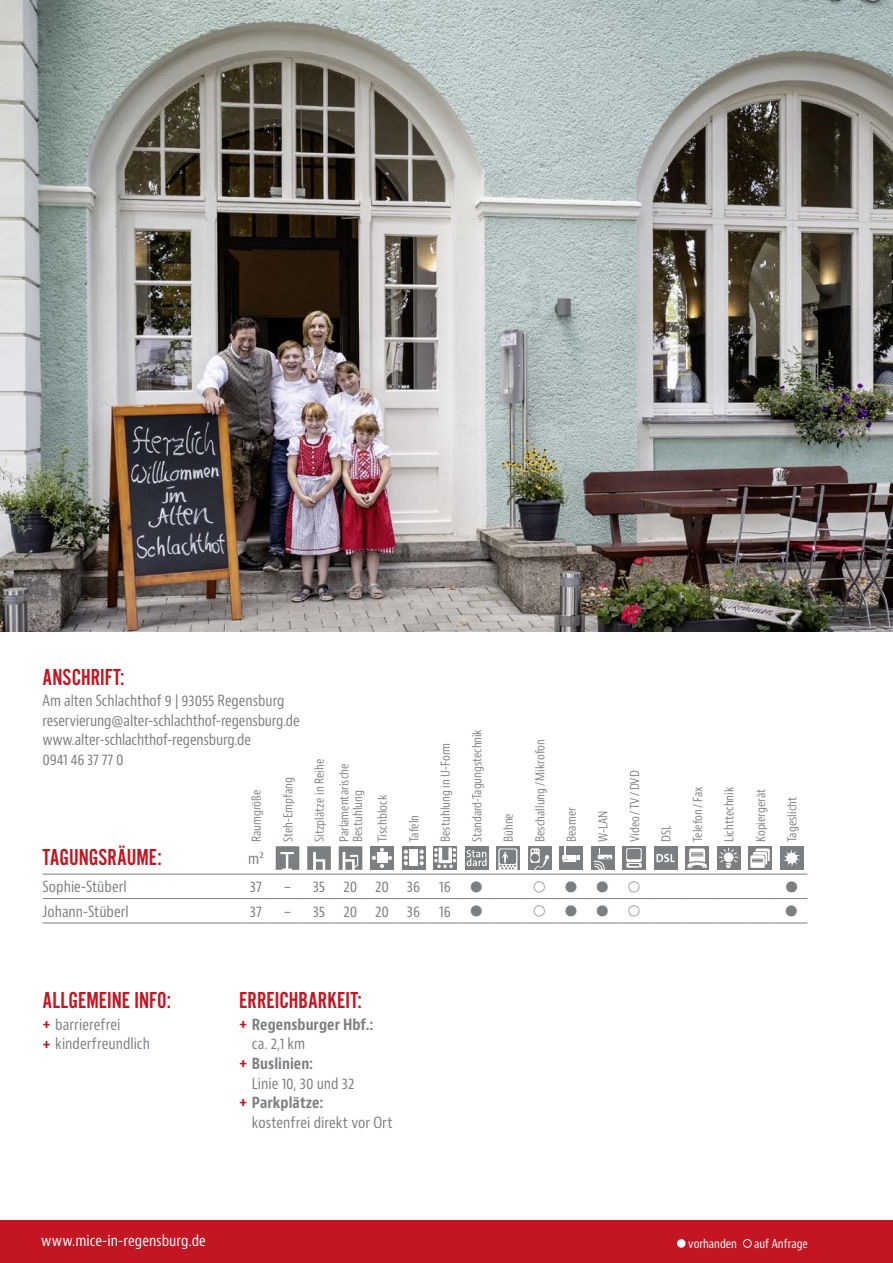
<style>
.page{position:relative;width:893px;height:1263px;background:#fff}
.page>*{position:absolute;margin:0;border:0;box-sizing:border-box;transform-origin:0 0}
.t1{font:24px "Alternate Got No 2 D";letter-spacing:.005em;color:#c31622}
.t2{font:condensed 15px/19.5px "Bernino Sans";color:#7b7f82}
.t3{font:700 condensed 15px "Bernino Sans";letter-spacing:.005em;color:#7b7f82}
.t4{font:condensed 15px "Bernino Sans";letter-spacing:.005em;color:#fff}
.t5{font:15px "Adobe Pi Std";color:#7b7f82}
.t6{font:condensed 12px/24.8px "Bernino Sans";color:#838383}
.t7{font:condensed 12px "Bernino Sans";color:#fff}
.s1{font-weight:700;color:#c31622}
.s2{color:#c31622}
</style>
<div class="page">
<div style="left:0;top:1220px;width:893px;height:43px;background:#c31622"></div>
<img style="left:0;top:0;width:893px;height:631px">
<hr style="left:43px;top:874px;width:197px;height:1px;background:#7b7f82">
<hr style="left:240px;top:874px;width:32px;height:1px;background:#7b7f82">
<hr style="left:272px;top:874px;width:31px;height:1px;background:#7b7f82">
<hr style="left:303px;top:874px;width:32px;height:1px;background:#7b7f82">
<hr style="left:335px;top:874px;width:31px;height:1px;background:#7b7f82">
<hr style="left:366px;top:874px;width:32px;height:1px;background:#7b7f82">
<hr style="left:398px;top:874px;width:31px;height:1px;background:#7b7f82">
<hr style="left:429px;top:874px;width:32px;height:1px;background:#7b7f82">
<hr style="left:461px;top:874px;width:31px;height:1px;background:#7b7f82">
<hr style="left:492px;top:874px;width:32px;height:1px;background:#7b7f82">
<hr style="left:524px;top:874px;width:31px;height:1px;background:#7b7f82">
<hr style="left:555px;top:874px;width:32px;height:1px;background:#7b7f82">
<hr style="left:587px;top:874px;width:31px;height:1px;background:#7b7f82">
<hr style="left:618px;top:874px;width:32px;height:1px;background:#7b7f82">
<hr style="left:650px;top:874px;width:31px;height:1px;background:#7b7f82">
<hr style="left:681px;top:874px;width:32px;height:1px;background:#7b7f82">
<hr style="left:713px;top:874px;width:31px;height:1px;background:#7b7f82">
<hr style="left:744px;top:874px;width:32px;height:1px;background:#7b7f82">
<hr style="left:776px;top:874px;width:31px;height:1px;background:#7b7f82">
<hr style="left:43px;top:898px;width:197px;height:1px;background:#7b7f82">
<hr style="left:240px;top:898px;width:32px;height:1px;background:#7b7f82">
<hr style="left:272px;top:898px;width:31px;height:1px;background:#7b7f82">
<hr style="left:303px;top:898px;width:32px;height:1px;background:#7b7f82">
<hr style="left:335px;top:898px;width:31px;height:1px;background:#7b7f82">
<hr style="left:366px;top:898px;width:32px;height:1px;background:#7b7f82">
<hr style="left:398px;top:898px;width:31px;height:1px;background:#7b7f82">
<hr style="left:429px;top:898px;width:32px;height:1px;background:#7b7f82">
<hr style="left:461px;top:898px;width:31px;height:1px;background:#7b7f82">
<hr style="left:492px;top:898px;width:32px;height:1px;background:#7b7f82">
<hr style="left:524px;top:898px;width:31px;height:1px;background:#7b7f82">
<hr style="left:555px;top:898px;width:32px;height:1px;background:#7b7f82">
<hr style="left:587px;top:898px;width:31px;height:1px;background:#7b7f82">
<hr style="left:618px;top:898px;width:32px;height:1px;background:#7b7f82">
<hr style="left:650px;top:898px;width:31px;height:1px;background:#7b7f82">
<hr style="left:681px;top:898px;width:32px;height:1px;background:#7b7f82">
<hr style="left:713px;top:898px;width:31px;height:1px;background:#7b7f82">
<hr style="left:744px;top:898px;width:32px;height:1px;background:#7b7f82">
<hr style="left:776px;top:898px;width:31px;height:1px;background:#7b7f82">
<hr style="left:43px;top:923px;width:197px;height:1px;background:#7b7f82">
<hr style="left:240px;top:923px;width:32px;height:1px;background:#7b7f82">
<hr style="left:272px;top:923px;width:31px;height:1px;background:#7b7f82">
<hr style="left:303px;top:923px;width:32px;height:1px;background:#7b7f82">
<hr style="left:335px;top:923px;width:31px;height:1px;background:#7b7f82">
<hr style="left:366px;top:923px;width:32px;height:1px;background:#7b7f82">
<hr style="left:398px;top:923px;width:31px;height:1px;background:#7b7f82">
<hr style="left:429px;top:923px;width:32px;height:1px;background:#7b7f82">
<hr style="left:461px;top:923px;width:31px;height:1px;background:#7b7f82">
<hr style="left:492px;top:923px;width:32px;height:1px;background:#7b7f82">
<hr style="left:524px;top:923px;width:31px;height:1px;background:#7b7f82">
<hr style="left:555px;top:923px;width:32px;height:1px;background:#7b7f82">
<hr style="left:587px;top:923px;width:31px;height:1px;background:#7b7f82">
<hr style="left:618px;top:923px;width:32px;height:1px;background:#7b7f82">
<hr style="left:650px;top:923px;width:31px;height:1px;background:#7b7f82">
<hr style="left:681px;top:923px;width:32px;height:1px;background:#7b7f82">
<hr style="left:713px;top:923px;width:31px;height:1px;background:#7b7f82">
<hr style="left:744px;top:923px;width:32px;height:1px;background:#7b7f82">
<hr style="left:776px;top:923px;width:31px;height:1px;background:#7b7f82">
<svg style="left:276px;top:846px;width:23px;height:24px"></svg>
<svg style="left:307px;top:846px;width:24px;height:24px"></svg>
<svg style="left:339px;top:846px;width:23px;height:24px"></svg>
<div style="left:370px;top:846px;width:24px;height:24px;background:#7b7f82"></div>
<svg style="left:372px;top:848px;width:20px;height:20px"></svg>
<div style="left:402px;top:846px;width:23px;height:24px;background:#7b7f82"></div>
<div style="left:409px;top:849px;width:9px;height:17px;background:#fff"></div>
<svg style="left:404px;top:850px;width:4px;height:15px"></svg>
<svg style="left:420px;top:850px;width:4px;height:15px"></svg>
<div style="left:433px;top:846px;width:24px;height:24px;background:#7b7f82"></div>
<svg style="left:434px;top:847px;width:22px;height:21px"></svg>
<div style="left:465px;top:846px;width:23px;height:24px;background:#7b7f82"></div>
<svg style="left:467px;top:850px;width:20px;height:16px"></svg>
<div style="left:496px;top:846px;width:24px;height:24px;background:linear-gradient(to bottom,#7b7f82,#7b7f82)"></div>
<svg style="left:498px;top:848px;width:19px;height:22px"></svg>
<div style="left:528px;top:846px;width:23px;height:24px;background:#7b7f82"></div>
<div style="left:530px;top:848px;width:10px;height:15px;background:#fff;border-radius:2px"></div>
<svg style="left:531px;top:850px;width:18px;height:20px"></svg>
<div style="left:559px;top:846px;width:24px;height:24px;background:#7b7f82"></div>
<svg style="left:563px;top:846px;width:16px;height:16px"></svg>
<div style="left:591px;top:846px;width:23px;height:24px;background:#7b7f82"></div>
<svg style="left:593px;top:849px;width:19px;height:21px"></svg>
<div style="left:622px;top:846px;width:24px;height:24px;background:#7b7f82"></div>
<svg style="left:626px;top:863px;width:16px;height:5px"></svg>
<svg style="left:626px;top:848px;width:16px;height:14px"></svg>
<div style="left:627px;top:849px;width:14px;height:10px;background:#7b7f82;border-radius:2px"></div>
<div style="left:654px;top:846px;width:23px;height:24px;background:#7b7f82"></div>
<svg style="left:656px;top:854px;width:19px;height:8px"></svg>
<div style="left:685px;top:846px;width:24px;height:24px;background:#7b7f82"></div>
<svg style="left:687px;top:848px;width:20px;height:20px"></svg>
<div style="left:717px;top:846px;width:23px;height:24px;background:#7b7f82"></div>
<svg style="left:719px;top:847px;width:19px;height:22px"></svg>
<div style="left:748px;top:846px;width:24px;height:24px;background:#7b7f82"></div>
<svg style="left:750px;top:848px;width:20px;height:20px"></svg>
<div style="left:780px;top:846px;width:23px;height:24px;background:#7b7f82"></div>
<svg style="left:783px;top:849px;width:17px;height:18px"></svg>
<div style="left:677px;top:1239px;width:9px;height:9px;background:#fff;border-radius:50%"></div>
<div style="left:743px;top:1239px;width:9px;height:9px;border:1px solid #fff;border-radius:50%"></div>
<h1 class="t1" style="left:43px;top:664px;width:84px">ANSCHRIFT:</h1>
<p class="t2" style="left:43px;top:691px;width:259px">Am alten Schlachthof 9 | 93055 Regensburg reservierung@alter-schlachthof-regensburg.de www.alter-schlachthof-regensburg.de<br>0941 46 37 77 0</p>
<p class="t6" style="left:244px;top:842px;width:54px;rotate:-90deg">Raumgröße</p>
<p class="t6" style="left:276px;top:842px;width:66px;rotate:-90deg">Steh-Empfang</p>
<p class="t6" style="left:307px;top:842px;width:84px;rotate:-90deg">Sitzplätze in Reihe<br>Parlamentarische</p>
<p class="t6" style="left:346px;top:842px;width:53px;rotate:-90deg">Bestuhlung<br>Tischblock</p>
<p class="t6" style="left:402px;top:842px;width:29px;rotate:-90deg">Tafeln</p>
<p class="t6" style="left:433px;top:842px;width:101px;rotate:-90deg">Bestuhlung in U-Form</p>
<p class="t6" style="left:465px;top:842px;width:114px;rotate:-90deg">Standard-Tagungstechnik</p>
<p class="t6" style="left:496px;top:842px;width:30px;rotate:-90deg">Bühne</p>
<p class="t6" style="left:528px;top:842px;width:104px;rotate:-90deg">Beschallung /Mikrofon</p>
<p class="t6" style="left:559px;top:842px;width:36px;rotate:-90deg">Beamer</p>
<p class="t6" style="left:591px;top:842px;width:33px;rotate:-90deg">W-LAN</p>
<p class="t6" style="left:623px;top:842px;width:73px;rotate:-90deg">Video / TV/DVD</p>
<p class="t6" style="left:654px;top:842px;width:18px;rotate:-90deg">DSL</p>
<p class="t6" style="left:686px;top:842px;width:57px;rotate:-90deg">Telefon / Fax</p>
<p class="t6" style="left:717px;top:842px;width:57px;rotate:-90deg">Lichttechnik</p>
<p class="t6" style="left:749px;top:842px;width:55px;rotate:-90deg">Kopiergerät</p>
<p class="t6" style="left:780px;top:842px;width:47px;rotate:-90deg">Tageslicht</p>
<h1 class="t1" style="left:43px;top:845px;width:121px">TAGUNGSRÄUME:</h1>
<p class="t2" style="left:248px;top:849px;width:17px">m²</p>
<p class="t2" style="left:43px;top:877px;width:86px">Sophie-Stüberl</p>
<p class="t2" style="left:250px;top:877px;width:14px">37</p>
<p class="t2" style="left:284px;top:877px;width:138px">– 35 20 20 36</p>
<p class="t2" style="left:439px;top:877px;width:13px">16</p>
<p class="t5" style="left:471px;top:879px;width:13px">●</p>
<p class="t5" style="left:786px;top:879px;width:13px">●</p>
<p class="t2" style="left:42px;top:902px;width:88px">Johann-Stüberl</p>
<p class="t2" style="left:250px;top:902px;width:14px">37</p>
<p class="t2" style="left:284px;top:902px;width:138px">– 35 20 20 36</p>
<p class="t2" style="left:439px;top:902px;width:13px">16</p>
<p class="t5" style="left:471px;top:904px;width:13px">●</p>
<p class="t5" style="left:786px;top:904px;width:13px">●</p>
<h1 class="t1" style="left:43px;top:988px;width:130px">ALLGEMEINE INFO:</h1>
<p class="t2" style="left:43px;top:1015px;width:109px"><span class="s1">+</span> barrierefrei<br><span class="s1">+</span> kinderfreundlich</p>
<h1 class="t1" style="left:239px;top:988px;width:124px">ERREICHBARKEIT:</h1>
<p class="t3" style="left:239px;top:1015px;width:136px"><span class="s2">+</span> Regensburger Hbf.:</p>
<p class="t2" style="left:252px;top:1035px;width:55px">ca. 2,1 km</p>
<p class="t3" style="left:239px;top:1054px;width:76px"><span class="s2">+</span> Buslinien:</p>
<p class="t2" style="left:252px;top:1074px;width:104px">Linie 10, 30 und 32</p>
<p class="t3" style="left:239px;top:1093px;width:86px"><span class="s2">+</span> Parkplätze:</p>
<p class="t2" style="left:252px;top:1113px;width:142px">kostenfrei direkt vor Ort</p>
<p class="t4" style="left:41px;top:1231px;width:166px">www.mice-in-regensburg.de</p>
<p class="t7" style="left:688px;top:1236px;width:50px">vorhanden</p>
<p class="t7" style="left:754px;top:1236px;width:55px">auf Anfrage</p>
</div>
